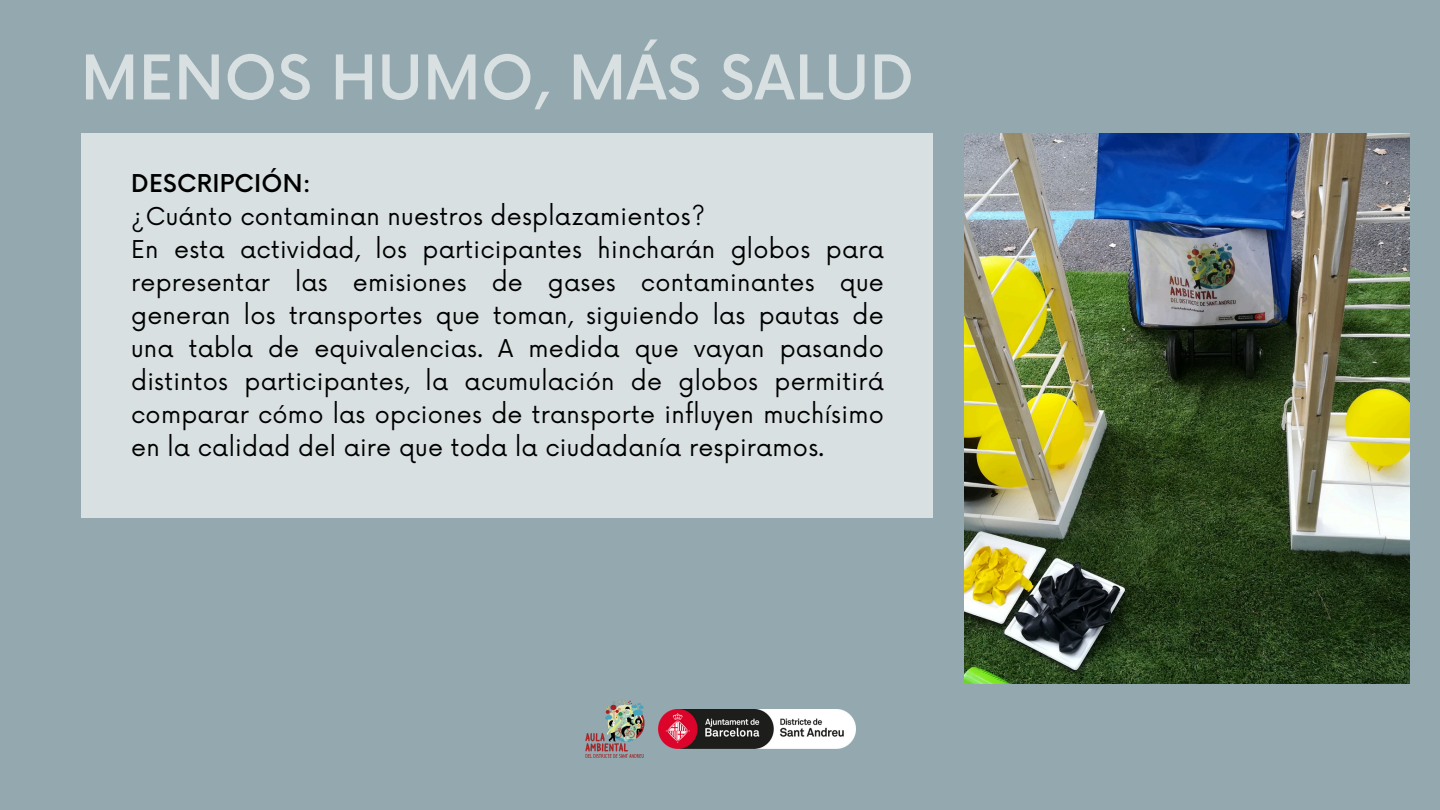
<style>
.page{position:relative;width:1440px;height:810px;background:#94a9af}
.page>*{position:absolute;margin:0;border:0;box-sizing:border-box;transform-origin:0 0}
.t1{font:500 60px "Now";letter-spacing:.01em;color:#d8e0e2}
.t2{font:23.9px/33px "Now";letter-spacing:.01em;color:#000;text-align:justify}
.t3{font:500 23.9px "Now";letter-spacing:.01em;color:#000}
</style>
<div class="page">
<div style="left:81px;top:133px;width:852px;height:385px;background:#d8e0e2"></div>
<img style="left:658px;top:709px;width:198px;height:39px">
<img style="left:585px;top:700px;width:60px;height:58px">
<img style="left:965px;top:133px;width:444px;height:551px">
<p class="t1" style="left:81px;top:45px;width:835px">MENOS HUMO, MÁS SALUD</p>
<h1 class="t3" style="left:131px;top:170px;width:181px">DESCRIPCIÓN:</h1>
<p class="t2" style="left:131px;top:201px;width:576px">¿Cuánto contaminan nuestros desplazamientos?</p>
<p class="t2" style="left:131px;top:234px;width:754px">En esta actividad, los participantes hincharán globos para representar las emisiones de gases contaminantes que generan los transportes que toman, siguiendo las pautas de una tabla de equivalencias. A medida que vayan pasando distintos participantes, la acumulación de globos permitirá comparar cómo las opciones de transporte influyen muchísimo en la calidad del aire que toda la ciudadanía respiramos.</p>
</div>
